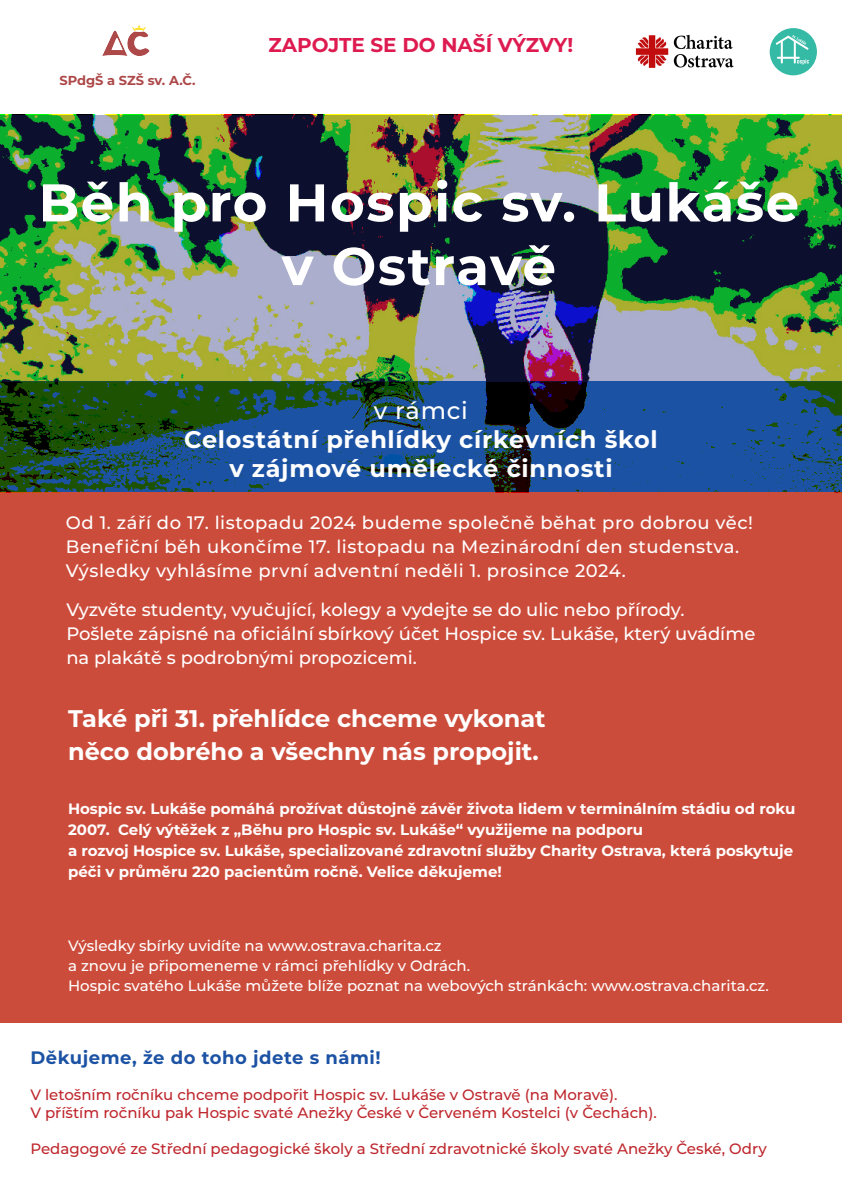
<style>
.page{position:relative;width:842px;height:1191px;background:#fff}
.page>*{position:absolute;margin:0;border:0;box-sizing:border-box;transform-origin:0 0}
.t1{font:700 53px/63.6px "Montserrat";letter-spacing:.03em;color:#fff;text-align:center}
.t2{font:700 24px "Montserrat";letter-spacing:.005em;color:#fff}
.t3{font:700 24px "Montserrat";letter-spacing:.03em;color:#fff}
.t4{font:500 24px "Montserrat";letter-spacing:.03em;color:#fff}
.t5{font:700 20px "Montserrat";color:#de1b50}
.t6{font:500 18px "Montserrat";letter-spacing:.03em;color:#fff}
.t7{font:500 18px "Montserrat";letter-spacing:.01em;color:#fff}
.t8{font:700 18px "Montserrat";letter-spacing:.03em;color:#1c52a4}
.t9{font:700 15px/21px "Montserrat";color:#fff}
.t10{font:500 15px "Montserrat";color:#be272d}
.t11{font:500 15px "Montserrat";color:#fff}
.t12{font:700 13px "Montserrat";color:#ad4849}
</style>
<div class="page">
<svg style="left:0;top:115px;width:842px;height:266px;background:#597156"></svg>
<svg style="left:0;top:381px;width:842px;height:111px;background:#1a4a6d"></svg>
<div style="left:0;top:492px;width:842px;height:530px;background:#cc4c3b"></div>
<img style="left:102px;top:24px;width:48px;height:32px">
<img style="left:635px;top:34px;width:99px;height:34px">
<div style="left:770px;top:28px;width:47px;height:47px;background:#34baa5;border-radius:50%"></div>
<hr style="left:781px;top:40px;width:2px;height:24px;background:#fff">
<hr style="left:794px;top:40px;width:2px;height:24px;background:#fff">
<hr style="left:777px;top:57px;width:23px;height:2px;background:#fff">
<svg style="left:797px;top:59px;width:12px;height:6px"></svg>
<svg style="left:776px;top:35px;width:33px;height:15px"></svg>
<p class="t12" style="left:59px;top:71px;width:138px">SPdgŠ a SZŠ sv. A.Č.</p>
<p class="t5" style="left:269px;top:30px;width:306px">ZAPOJTE SE DO NAŠÍ VÝZVY!</p>
<p class="t1" style="left:39px;top:168px;width:762px">Běh pro Hospic sv. Lukáše v Ostravě</p>
<p class="t4" style="left:374px;top:394px;width:96px">v rámci</p>
<p class="t3" style="left:184px;top:422px;width:475px">Celostátní přehlídky církevních škol</p>
<p class="t3" style="left:229px;top:451px;width:385px">v zájmové umělecké činnosti</p>
<p class="t6" style="left:66px;top:510px;width:689px">Od 1. září do 17. listopadu 2024 budeme společně běhat pro dobrou věc!</p>
<p class="t6" style="left:66px;top:534px;width:675px">Benefiční běh ukončíme 17. listopadu na Mezinárodní den studenstva.</p>
<p class="t6" style="left:66px;top:558px;width:561px">Výsledky vyhlásíme první adventní neděli 1. prosince 2024.</p>
<p class="t7" style="left:66px;top:597px;width:620px">Vyzvěte studenty, vyučující, kolegy a vydejte se do ulic nebo přírody.</p>
<p class="t7" style="left:66px;top:621px;width:690px">Pošlete zápisné na oficiální sbírkový účet Hospice sv. Lukáše, který uvádíme</p>
<p class="t7" style="left:66px;top:645px;width:352px">na plakátě s podrobnými propozicemi.</p>
<p class="t2" style="left:68px;top:701px;width:479px">Také při 31. přehlídce chceme vykonat</p>
<p class="t2" style="left:68px;top:734px;width:472px">něco dobrého a všechny nás propojit.</p>
<p class="t9" style="left:68px;top:797px;width:729px">Hospic sv. Lukáše pomáhá prožívat důstojně závěr života lidem v terminálním stádiu od roku 2007. Celý výtěžek z „Běhu pro Hospic sv. Lukáše“ využijeme na podporu<br>a rozvoj Hospice sv. Lukáše, specializované zdravotní služby Charity Ostrava, která poskytuje péči v průměru 220 pacientům ročně. Velice děkujeme!</p>
<p class="t11" style="left:68px;top:935px;width:375px">Výsledky sbírky uvidíte na www.ostrava.charita.cz</p>
<p class="t11" style="left:68px;top:955px;width:404px">a znovu je připomeneme v rámci přehlídky v Odrách.</p>
<p class="t11" style="left:68px;top:975px;width:702px">Hospic svatého Lukáše můžete blíže poznat na webových stránkách: www.ostrava.charita.cz.</p>
<p class="t8" style="left:30px;top:1044px;width:352px">Děkujeme, že do toho jdete s námi!</p>
<p class="t10" style="left:30px;top:1084px;width:589px">V letošním ročníku chceme podpořit Hospic sv. Lukáše v Ostravě (na Moravě).</p>
<p class="t10" style="left:30px;top:1102px;width:628px">V příštím ročníku pak Hospic svaté Anežky České v Červeném Kostelci (v Čechách).</p>
<p class="t10" style="left:30px;top:1138px;width:738px">Pedagogové ze Střední pedagogické školy a Střední zdravotnické školy svaté Anežky České, Odry</p>
</div>
